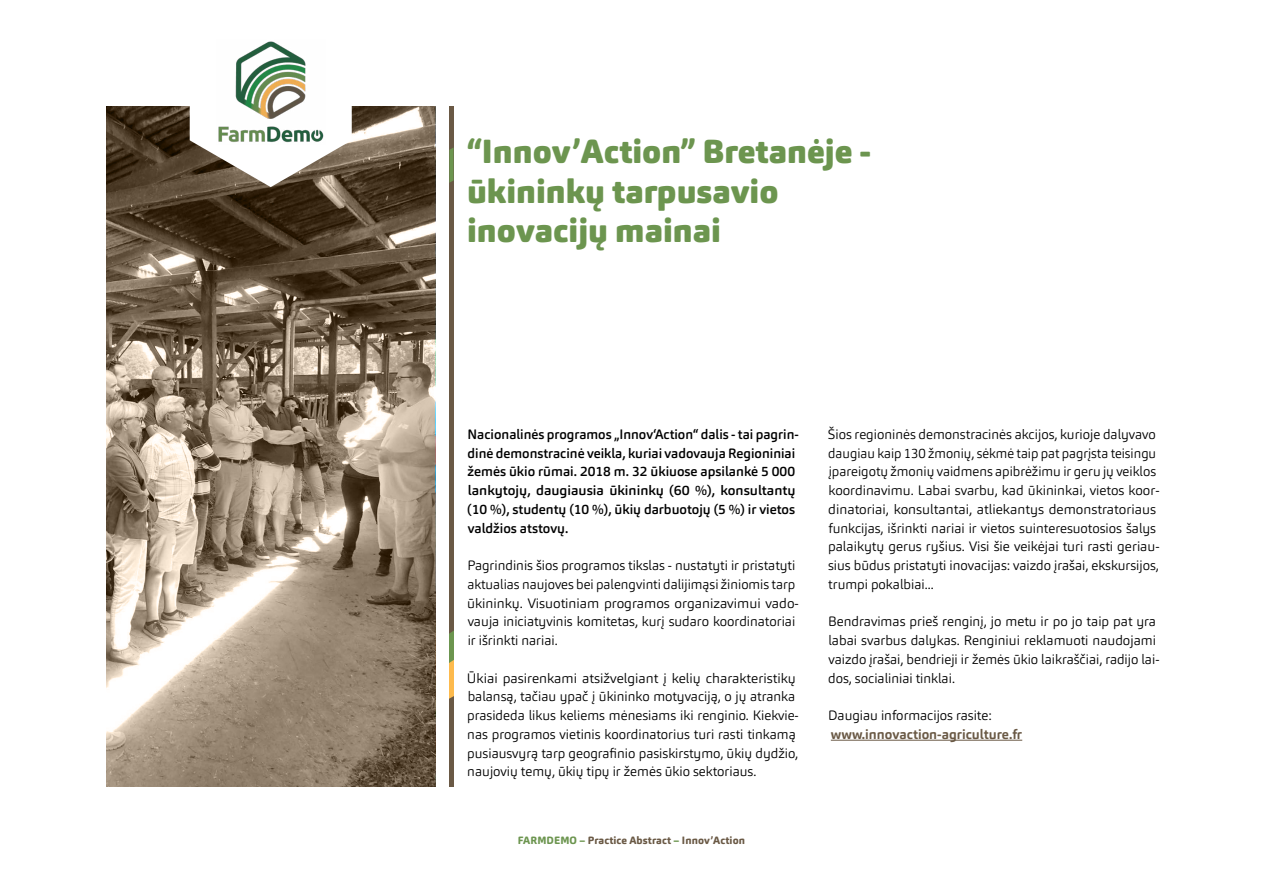
<style>
.page{position:relative;width:1263px;height:893px;background:#fff}
.page>*{position:absolute;margin:0;border:0;box-sizing:border-box;transform-origin:0 0}
.t1{font:900 33px/39.6px "Carnas";color:#6c954f}
.t2{font:300 13.5px/18.8px "Carnas";color:#000}
.t3{font:500 13.5px/18.8px "Carnas";color:#000}
.t4{font:700 13.5px "Carnas";color:#6a5945}
.t5{font:800 10.5px "Carnas";letter-spacing:.01em;color:#6a5945}
.s1{color:#6c954f}
</style>
<div class="page">
<img style="left:106px;top:106px;width:329px;height:681px">
<div style="left:449px;top:106px;width:5px;height:681px;background:#6a5945"></div>
<svg style="left:449px;top:147px;width:5px;height:36px"></svg>
<svg style="left:449px;top:630px;width:5px;height:69px"></svg>
<hr style="left:831px;top:740px;width:191px;height:1px;background:#6a5945">
<svg style="left:190px;top:106px;width:162px;height:81px"></svg>
<img style="left:216px;top:41px;width:110px;height:104px">
<h1 class="t1" style="left:467px;top:131px;width:406px">“Innov’Action” Bretanėje - ūkininkų tarpusavio inovacijų mainai</h1>
<p class="t3" style="left:467px;top:425px;width:333px">Nacionalinės programos „Innov‘Action“ dalis - tai pagrin&shy;dinė demonstracinė veikla, kuriai vadovauja Regioniniai žemės ūkio rūmai. 2018 m. 32 ūkiuose apsilankė 5 000 lankytojų, daugiausia ūkininkų (60 %), konsultantų (10 %), studentų (10 %), ūkių darbuotojų (5 %) ir vietos valdžios atstovų.</p>
<p class="t2" style="left:467px;top:556px;width:333px">Pagrindinis šios programos tikslas - nustatyti ir pristatyti aktualias naujoves bei palengvinti dalijimąsi žiniomis tarp ūkininkų. Visuotiniam programos organizavimui vado&shy;vauja iniciatyvinis komitetas, kurį sudaro koordinatoriai ir išrinkti nariai.</p>
<p class="t2" style="left:467px;top:668px;width:333px">Ūkiai pasirenkami atsižvelgiant į kelių charakteristikų balansą, tačiau ypač į ūkininko motyvaciją, o jų atranka prasideda likus keliems mėnesiams iki renginio. Kiekvie&shy;nas programos vietinis koordinatorius turi rasti tinkamą pusiausvyrą tarp geografinio pasiskirstymo, ūkių dydžio, naujovių temų, ūkių tipų ir žemės ūkio sektoriaus.</p>
<p class="t5" style="left:518px;top:833px;width:229px"><span class="s1">FARMDEMO –</span> Practice Abstract <span class="s1">–</span> Innov’Action</p>
<p class="t2" style="left:828px;top:425px;width:333px">Šios regioninės demonstracinės akcijos, kurioje dalyvavo daugiau kaip 130 žmonių, sėkmė taip pat pagrįsta teisingu įpareigotų žmonių vaidmens apibrėžimu ir geru jų veiklos koordinavimu. Labai svarbu, kad ūkininkai, vietos koor&shy;dinatoriai, konsultantai, atliekantys demonstratoriaus funkcijas, išrinkti nariai ir vietos suinteresuotosios šalys palaikytų gerus ryšius. Visi šie veikėjai turi rasti geriau&shy;sius būdus pristatyti inovacijas: vaizdo įrašai, ekskursijos, trumpi pokalbiai...</p>
<p class="t2" style="left:828px;top:612px;width:333px">Bendravimas prieš renginį, jo metu ir po jo taip pat yra labai svarbus dalykas. Renginiui reklamuoti naudojami vaizdo įrašai, bendrieji ir žemės ūkio laikraščiai, radijo lai&shy;dos, socialiniai tinklai.</p>
<p class="t2" style="left:828px;top:706px;width:165px">Daugiau informacijos rasite:</p>
<p class="t4" style="left:831px;top:725px;width:193px">www.innovaction-agriculture.fr</p>
</div>
